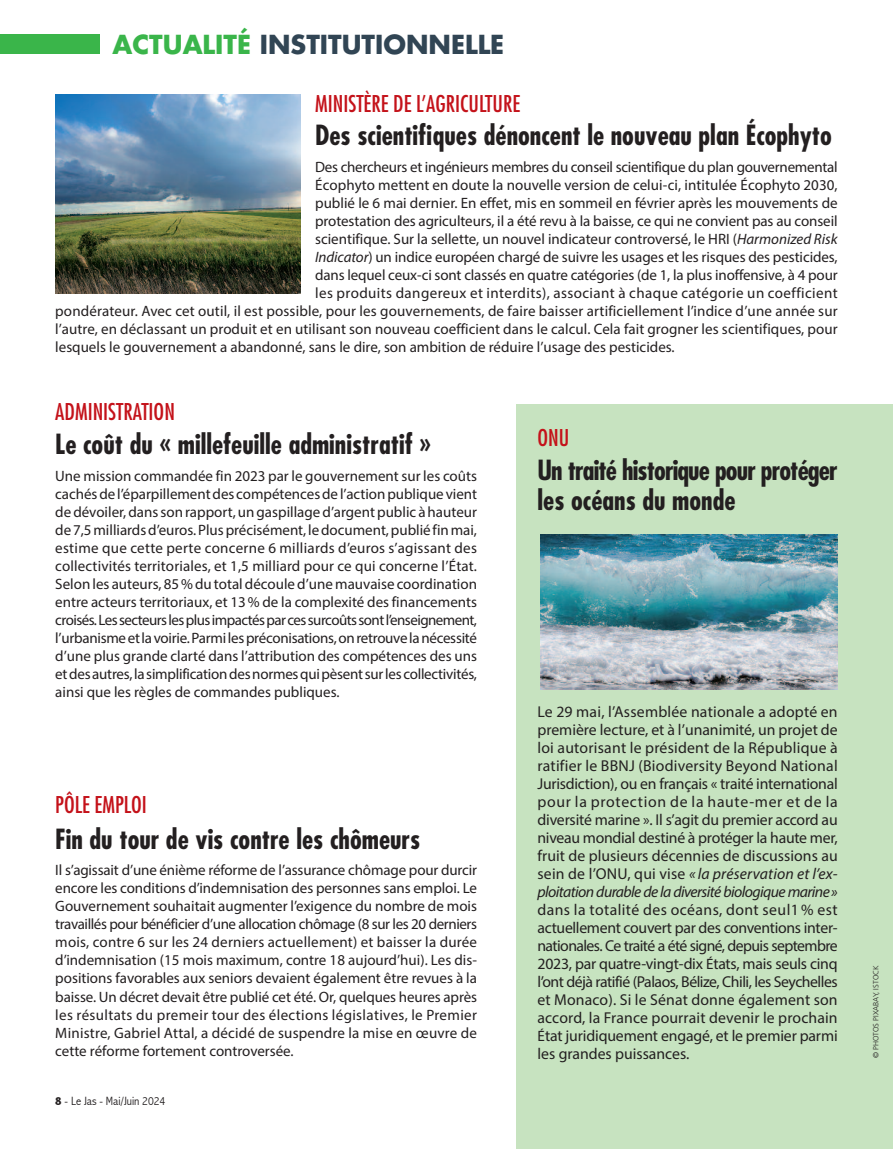
<style>
.page{position:relative;width:893px;height:1149px;background:#fff}
.page>*{position:absolute;margin:0;border:0;box-sizing:border-box;transform-origin:0 0}
.t1{font:700 condensed 27px "Futura Std";color:#231f20}
.t2{font:700 condensed 27px/30px "Futura Std";letter-spacing:-.035em;color:#231f20}
.t3{font:700 25.5px "Futura Std";color:#314554}
.t4{font:condensed 22.5px "Futura Std";color:#c4121a}
.t5{font:15.75px/18px "Myriad Pro";color:#231f20;text-align:justify}
.t6{font:15px/18px "Myriad Pro";color:#231f20;text-align:justify}
.t7{font:15px "Myriad Pro";letter-spacing:.03em;color:#231f20}
.t8{font:300 condensed 12px "Abadi";color:#231f20;scale:1.05 1}
.t9{font:300 7.5px "Frutiger";color:#231f20}
.s1{color:#3ab54a}
.s2{font-style:italic}
.s3{font-weight:800}
.s4{font-size:15px}
</style>
<div class="page">
<div style="left:516px;top:404px;width:377px;height:744px;background:#c7e3c0"></div>
<div style="left:0;top:34px;width:100px;height:20px;background:#3ab54a"></div>
<img style="left:540px;top:535px;width:298px;height:154px">
<img style="left:55px;top:95px;width:245px;height:198px">
<h2 class="t3" style="left:113px;top:33px;width:393px"><span class="s1">ACTUALITÉ</span> INSTITUTIONNELLE</h2>
<h3 class="t4" style="left:315px;top:93px;width:207px">MINISTÈRE DE L’AGRICULTURE</h3>
<h1 class="t1" style="left:315px;top:123px;width:518px">Des scientifiques dénoncent le nouveau plan Écophyto</h1>
<p class="t6" style="left:315px;top:159px;width:524px">Des chercheurs et ingénieurs membres du conseil scientifique du plan gouvernemental</p>
<p class="t6" style="left:315px;top:177px;width:524px">écophyto mettent en doute la nouvelle version de celui-ci, intitulée écophyto 2030,</p>
<p class="t6" style="left:315px;top:195px;width:524px">publié le 6 mai dernier. En effet, mis en sommeil en février après les mouvements de</p>
<p class="t6" style="left:315px;top:213px;width:524px">protestation des agriculteurs, il a été revu à la baisse, ce qui ne convient pas au conseil</p>
<p class="t6" style="left:315px;top:231px;width:524px">scientifique. Sur la sellette, un nouvel indicateur controversé, le HRI (<span class="s2">Harmonized Risk</span></p>
<p class="t6" style="left:315px;top:249px;width:524px"><span class="s2">Indicator</span>) un indice européen chargé de suivre les usages et les risques des pesticides,</p>
<p class="t6" style="left:315px;top:267px;width:524px">dans lequel ceux-ci sont classés en quatre catégories (de 1, la plus inoffensive, à 4 pour</p>
<p class="t7" style="left:315px;top:287px;width:524px">les produits dangereux et interdits), associant à chaque catégorie un coefficient</p>
<p class="t6" style="left:55px;top:303px;width:784px">pondérateur. Avec cet outil, il est possible, pour les gouvernements, de faire baisser artificiellement l’indice d’une année sur</p>
<p class="t6" style="left:55px;top:321px;width:784px">l’autre, en déclassant un produit et en utilisant son nouveau coefficient dans le calcul. Cela fait grogner les scientifiques, pour</p>
<p class="t6" style="left:55px;top:339px;width:621px">lesquels le gouvernement a abandonné, sans le dire, son ambition de réduire l’usage des pesticides.</p>
<h3 class="t4" style="left:55px;top:401px;width:121px">ADMINISTRATION</h3>
<h1 class="t1" style="left:55px;top:432px;width:377px">Le coût du « millefeuille administratif »</h1>
<p class="t6" style="left:55px;top:468px;width:423px">Une mission commandée fin 2023 par le gouvernement sur les coûts cachésde l’éparpillementdes compétencesde l’actionpublique vient dedévoiler,dansson rapport, ungaspillaged’argentpublic à hauteur de7,5milliardsd’euros.Plusprécisément, ledocument,publié finmai, estime que cette perte concerne 6 milliards d’euros s’agissant des collectivités territoriales, et 1,5 milliard pour ce qui concerne l’état.<br>Selon les auteurs, 85%du total découle d’une mauvaise coordination entre acteurs territoriaux, et 13% de la complexité des financements croisés.Lessecteurslesplusimpactésparcessurcoûtssontl’enseignement, l’urbanismeetlavoirie.Parmilespréconisations,onretrouvelanécessité d’une plus grande clarté dans l’attribution des compétences des uns etdesautres,lasimplificationdesnormesquipèsentsurlescollectivités, ainsi que les règles de commandes publiques.</p>
<h3 class="t4" style="left:55px;top:794px;width:93px">PÔLE EMPLOI</h3>
<h1 class="t1" style="left:55px;top:826px;width:366px">Fin du tour de vis contre les chômeurs</h1>
<p class="t6" style="left:55px;top:862px;width:423px">Il s’agissait d’une énième réforme de l’assurance chômage pour durcir encore les conditions d’indemnisation des personnes sans emploi. Le Gouvernement souhaitait augmenter l’exigence du nombre de mois travaillés pour bénéficier d’une allocation chômage (8 sur les 20 derniers mois, contre 6 sur les 24 derniers actuellement) et baisser la durée d’indemnisation (15 mois maximum, contre 18 aujourd’hui). Les dis&shy;positions favorables aux seniors devaient également être revues à la baisse. Un décret devait être publié cet été. Or, quelques heures après les résultats du premeir tour des élections législatives, le Premier Ministre, Gabriel Attal, a décidé de suspendre la mise en œuvre de cette réforme fortement controversée.</p>
<p class="t8" style="left:55px;top:1094px;width:106px"><span class="s3">8</span> - Le Jas - Mai/Juin 2024</p>
<h3 class="t4" style="left:537px;top:427px;width:33px">ONU</h3>
<h1 class="t2" style="left:537px;top:457px;width:302px">Un traité historique pour protéger les océans du monde</h1>
<p class="t5" style="left:537px;top:703px;width:302px">Le 29 mai, l’Assemblée nationale a adopté en première lecture, et à l’unanimité, un projet de loi autorisant le président de la République à ratifier le BBNJ (Biodiversity Beyond National Jurisdiction), ou en français « traité international pour la protection de la haute-mer et de la diversité marine ». Il s’agit du premier accord au niveau mondial destiné à protéger la haute mer, fruit de plusieurs décennies de discussions au sein de l’ONU, qui vise <span class="s2">« la préservation et l’ex&shy;ploitation durable de la diversité biologique marine»</span></p>
<p class="t5" style="left:537px;top:901px;width:302px">dans la totalité des océans, dont seul1% est actuellement couvert par des conventions inter&shy;nationales. Ce traité a été signé, depuis septembre 2023, par quatre-vingt-dix <span class="s4">é</span>tats, mais seuls cinq l’ont déjà ratifié (Palaos, Bélize, Chili, les Seychelles et Monaco). Si le Sénat donne également son accord, la France pourrait devenir le prochain <span class="s4">é</span>tat juridiquement engagé, et le premier parmi les grandes puissances.</p>
<p class="t9" style="left:873px;top:1057px;width:94px;rotate:-90deg">© PHOTOS PIXABAY, ISTOCK</p>
</div>
